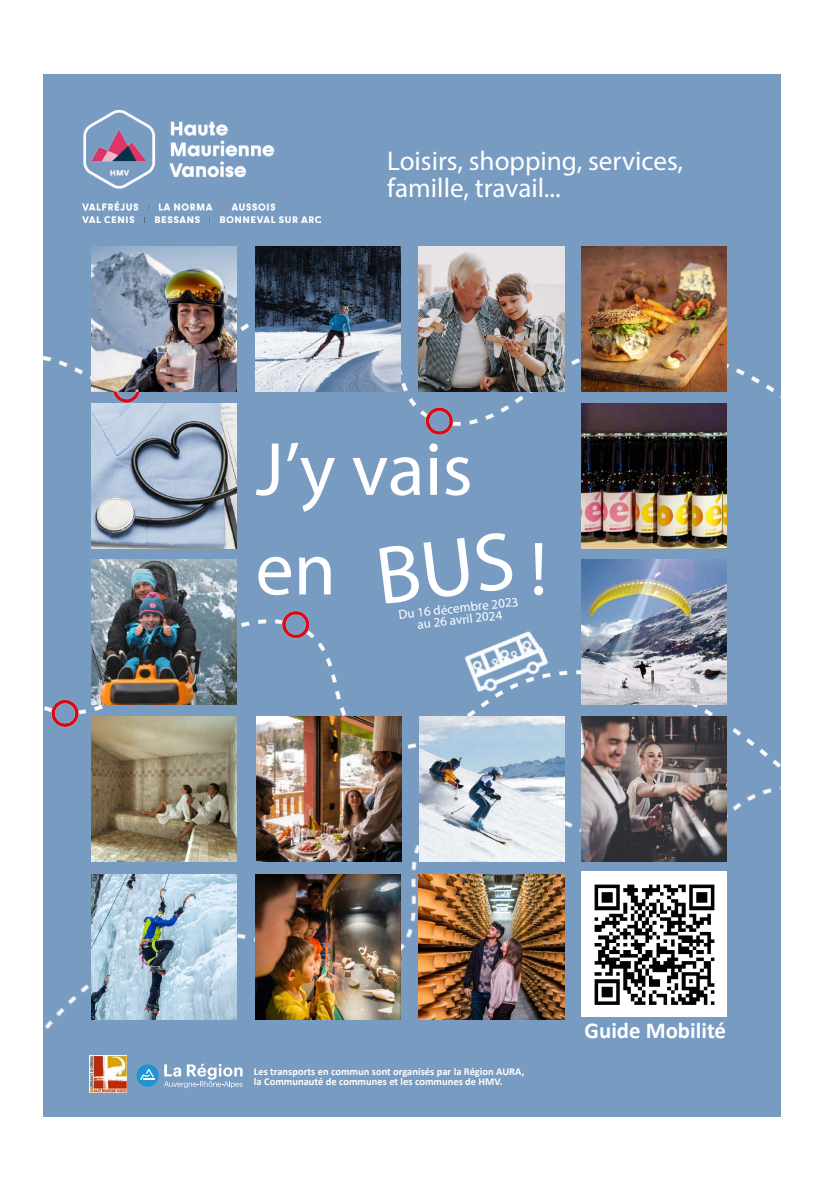
<style>
.page{position:relative;width:823px;height:1191px;background:#fff}
.page>*{position:absolute;margin:0;border:0;box-sizing:border-box;transform-origin:0 0}
.t1{font:76.1px/99.5px "Myriad Pro";color:#fff}
.t2{font:27.1px/27.1px "Myriad Pro";color:#fff}
.t3{font:700 22.8px "Calibri";color:#fff}
.t4{font:13.1px/11.3px "Myriad Pro";color:#fff;text-align:center}
.t5{font:700 10.5px/10.5px "Calibri";color:#fff}
</style>
<div class="page">
<div style="left:43px;top:74px;width:737px;height:1042px;background:#789bc1"></div>
<img style="left:43px;top:257px;width:732px;height:237px">
<img style="left:45px;top:846px;width:682px;height:247px">
<img style="left:90px;top:1055px;width:36px;height:37px">
<svg style="left:164px;top:1063px;width:78px;height:25px"></svg>
<div style="left:136px;top:1064px;width:23px;height:22px;background:#2093d2;border-radius:50%"></div>
<svg style="left:140px;top:1069px;width:14px;height:11px"></svg>
<img style="left:92px;top:403px;width:144px;height:145px">
<img style="left:92px;top:846px;width:144px;height:15px">
<img style="left:92px;top:247px;width:144px;height:145px">
<img style="left:92px;top:874px;width:144px;height:145px">
<img style="left:255px;top:247px;width:145px;height:145px">
<img style="left:581px;top:403px;width:145px;height:145px">
<img style="left:581px;top:247px;width:145px;height:145px">
<img style="left:418px;top:247px;width:145px;height:145px">
<img style="left:581px;top:871px;width:145px;height:145px">
<img style="left:255px;top:874px;width:145px;height:145px">
<img style="left:418px;top:874px;width:145px;height:145px">
<img style="left:83px;top:110px;width:237px;height:112px">
<img style="left:43px;top:548px;width:737px;height:298px">
<img style="left:92px;top:559px;width:144px;height:145px">
<img style="left:581px;top:559px;width:145px;height:145px">
<img style="left:581px;top:716px;width:145px;height:145px">
<img style="left:256px;top:716px;width:145px;height:145px">
<img style="left:419px;top:716px;width:145px;height:145px">
<img style="left:429px;top:629px;width:121px;height:81px">
<svg style="left:379px;top:548px;width:135px;height:56px"></svg>
<h2 class="t2" style="left:387px;top:147px;width:297px">Loisirs, shopping, services, famille, travail...</h2>
<h1 class="t1" style="left:255px;top:418px;width:218px">J’y vais en</h1>
<p class="t4" style="left:398px;top:608px;width:122px;rotate:-6deg">Du 16 décembre 2023 au 26 avril 2024</p>
<h1 class="t1" style="left:529px;top:518px;width:19px">!</h1>
<p class="t5" style="left:254px;top:1065px;width:272px">Les transports en commun sont organisés par la Région AURA, la Communauté de communes et les communes de HMV.</p>
<h3 class="t3" style="left:584px;top:1013px;width:143px">Guide Mobilité</h3>
</div>
